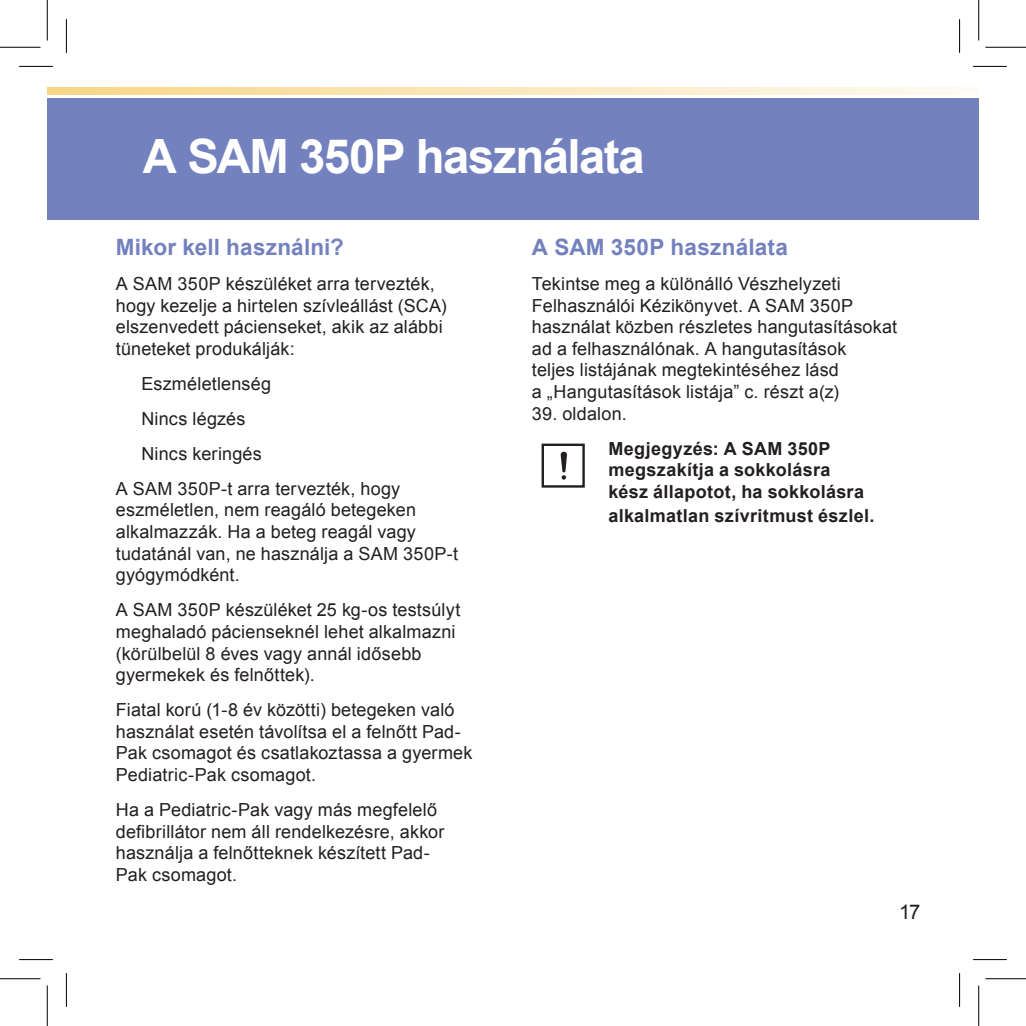
<style>
.page{position:relative;width:1026px;height:1026px;background:#fff}
.page>*{position:absolute;margin:0;border:0;box-sizing:border-box;transform-origin:0 0}
.t1{font:700 47.25px "Arial";letter-spacing:-.03em;color:#fff}
.t2{font:700 22.5px "Arial";letter-spacing:.01em;color:#7481bf}
.t3{font:20.25px "Arial";color:#231f20}
.t4{font:18px/21.6px "Arial";letter-spacing:.01em;color:#231f20}
.t5{font:700 18px/21.6px "Arial";letter-spacing:.02em;color:#231f20}
</style>
<div class="page">
<div style="left:47px;top:98px;width:931px;height:121px;background:#7481bf"></div>
<svg style="left:47px;top:87px;width:928px;height:8px;background:#fae8bd"></svg>
<svg style="left:560px;top:451px;width:7px;height:29px"></svg>
<div style="left:541px;top:443px;width:44px;height:44px;border:2px solid #231f20"></div>
<hr style="left:19px;top:66px;width:34px;height:1px;background:#000">
<hr style="left:973px;top:66px;width:34px;height:1px;background:#000">
<hr style="left:19px;top:959px;width:34px;height:1px;background:#000">
<hr style="left:973px;top:959px;width:34px;height:1px;background:#000">
<hr style="left:66px;top:19px;width:1px;height:34px;background:#000">
<hr style="left:66px;top:973px;width:1px;height:34px;background:#000">
<hr style="left:959px;top:19px;width:1px;height:34px;background:#000">
<hr style="left:959px;top:973px;width:1px;height:34px;background:#000">
<hr style="left:0;top:47px;width:40px;height:1px;background:#000">
<hr style="left:985px;top:47px;width:41px;height:1px;background:#000">
<hr style="left:0;top:978px;width:40px;height:1px;background:#000">
<hr style="left:985px;top:978px;width:41px;height:1px;background:#000">
<hr style="left:47px;top:0;width:1px;height:40px;background:#000">
<hr style="left:47px;top:985px;width:1px;height:41px;background:#000">
<hr style="left:978px;top:0;width:1px;height:40px;background:#000">
<hr style="left:978px;top:985px;width:1px;height:41px;background:#000">
<h1 class="t1" style="left:143px;top:125px;width:503px">A SAM 350P használata</h1>
<p class="t2" style="left:116px;top:232px;width:230px">Mikor kell használni?</p>
<p class="t4" style="left:116px;top:273px;width:332px">A SAM 350P készüléket arra tervezték, hogy kezelje a hirtelen szívleállást (SCA) elszenvedett pácienseket, akik az alábbi tüneteket produkálják:</p>
<p class="t4" style="left:141px;top:373px;width:131px">Eszméletlenség</p>
<p class="t4" style="left:141px;top:408px;width:106px">Nincs légzés</p>
<p class="t4" style="left:141px;top:443px;width:122px">Nincs keringés</p>
<p class="t4" style="left:116px;top:478px;width:286px">A SAM 350P-t arra tervezték, hogy</p>
<p class="t4" style="left:116px;top:499px;width:344px">eszméletlen, nem reagáló betegeken alkalmazzák. Ha a beteg reagál vagy tudatánál van, ne használja a SAM 350P-t gyógymódként.</p>
<p class="t4" style="left:116px;top:599px;width:346px">A SAM 350P készüléket 25 kg-os testsúlyt meghaladó pácienseknél lehet alkalmazni (körülbelül 8 éves vagy annál idősebb gyermekek és felnőttek).</p>
<p class="t4" style="left:116px;top:699px;width:358px">Fiatal korú (1-8 év közötti) betegeken való használat esetén távolítsa el a felnőtt Pad-Pak csomagot és csatlakoztassa a gyermek Pediatric-Pak csomagot.</p>
<p class="t4" style="left:116px;top:799px;width:330px">Ha a Pediatric-Pak vagy más megfelelő defibrillátor nem áll rendelkezésre, akkor használja a felnőtteknek készített Pad-Pak csomagot.</p>
<p class="t2" style="left:532px;top:232px;width:257px">A SAM 350P használata</p>
<p class="t4" style="left:532px;top:273px;width:367px">Tekintse meg a különálló Vészhelyzeti Felhasználói Kézikönyvet. A SAM 350P használat közben részletes hangutasításokat ad a felhasználónak. A hangutasítások<br>teljes listájának megtekintéséhez lásd<br>a „Hangutasítások listája” c. részt a(z)</p>
<p class="t4" style="left:532px;top:403px;width:96px">39. oldalon.</p>
<p class="t5" style="left:608px;top:438px;width:257px">Megjegyzés: A SAM 350P megszakítja a sokkolásra kész állapotot, ha sokkolásra</p>
<p class="t5" style="left:608px;top:505px;width:267px">alkalmatlan szívritmust észlel.</p>
<p class="t3" style="left:899px;top:898px;width:23px">17</p>
</div>
